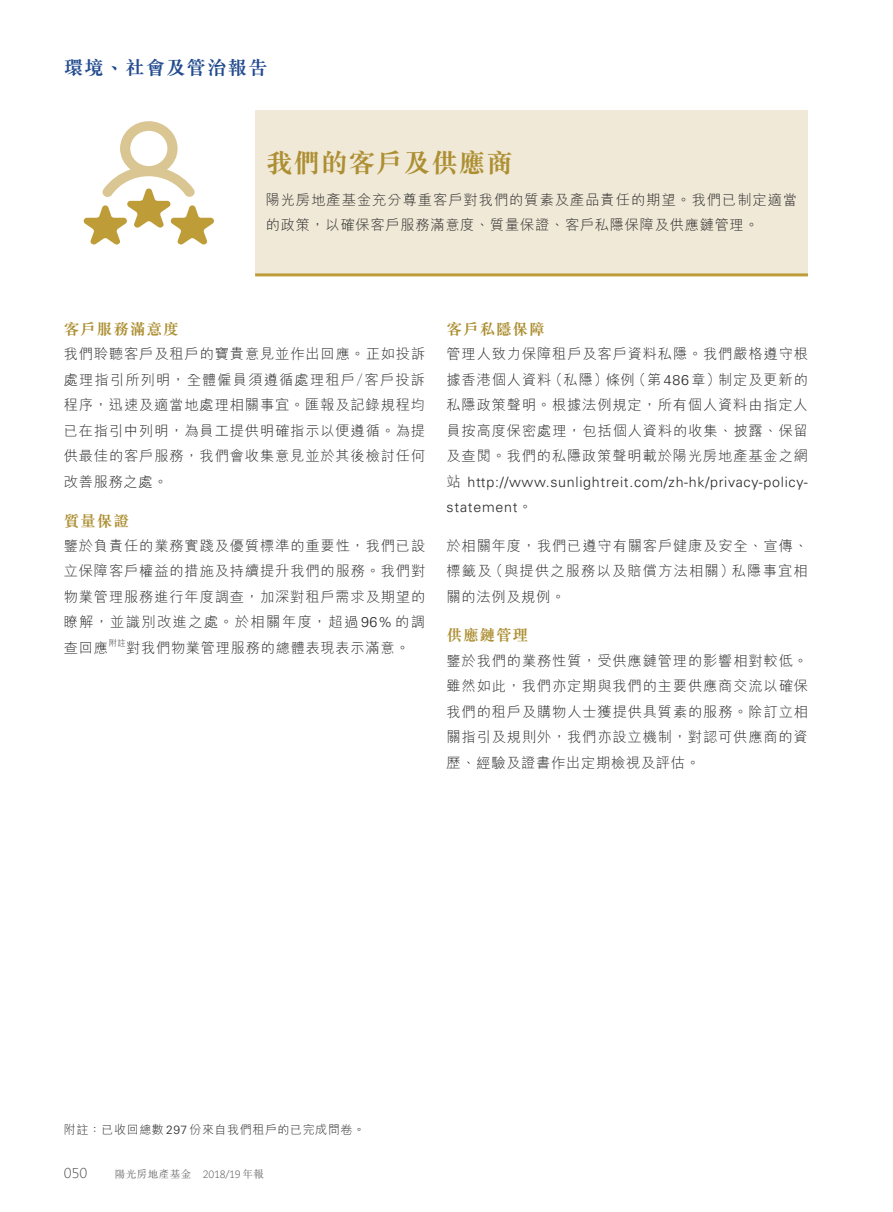
<style>
.page{position:relative;width:893px;height:1212px;background:#fff}
.page>*{position:absolute;margin:0;border:0;box-sizing:border-box;transform-origin:0 0}
.t1{font:700 27px "M Sung HK";letter-spacing:.02em;color:#ad8f33}
.t2{font:700 19.5px "M Sung HK";letter-spacing:.05em;color:#224b8f}
.t3{font:700 15.75px "M Sung HK";letter-spacing:.05em;color:#ad8f33}
.t4{font:300 14.25px/25.5px "M Hei HK";letter-spacing:.06em;color:#292829;text-align:justify}
.t5{font:300 14.25px/25.5px "Univers LT Std";letter-spacing:.05em;color:#292829}
.t6{font:300 14.25px "PMN Caecilia W01 45";color:#58595b}
.t7{font:300 12px "M Hei HK";letter-spacing:.05em;color:#292829}
.t8{font:300 10.5px "M Sung HK";letter-spacing:.05em;color:#58595b}
.t9{font:300 8.25px "M Hei HK";color:#292829}
.s1{font-family:"Univers LT Std"}
.s2{font-family:"M Hei HK"}
.s3{font-family:"PMN Caecilia W01 45"}
</style>
<div class="page">
<div style="left:255px;top:111px;width:553px;height:165px;background:#f0e9d7"></div>
<hr style="left:255px;top:273px;width:553px;height:3px;background:#be9d39">
<svg style="left:83px;top:121px;width:131px;height:124px"></svg>
<h2 class="t2" style="left:64px;top:58px;width:205px">環境、社會及管治報告</h2>
<h1 class="t1" style="left:266px;top:149px;width:249px">我們的客戶及供應商</h1>
<p class="t4" style="left:266px;top:187px;width:533px">陽光房地產基金充分尊重客戶對我們的質素及產品責任的期望。我們已制定適當的政策，以確保客戶服務滿意度、質量保證、客戶私隱保障及供應鏈管理。</p>
<p class="t3" style="left:64px;top:322px;width:116px">客戶服務滿意度</p>
<p class="t4" style="left:64px;top:341px;width:363px">我們聆聽客戶及租戶的寶貴意見並作出回應。正如投訴處理指引所列明，全體僱員須遵循處理租戶/客戶投訴程序，迅速及適當地處理相關事宜。匯報及記錄規程均已在指引中列明，為員工提供明確指示以便遵循。為提供最佳的客戶服務，我們會收集意見並於其後檢討任何改善服務之處。</p>
<p class="t3" style="left:64px;top:513px;width:67px">質量保證</p>
<p class="t4" style="left:64px;top:532px;width:363px">鑒於負責任的業務實踐及優質標準的重要性，我們已設立保障客戶權益的措施及持續提升我們的服務。我們對物業管理服務進行年度調查，加深對租戶需求及期望的瞭解，並識別改進之處。於相關年度，超過<span class="s1">96%</span>的調查回應</p>
<p class="t9" style="left:109px;top:638px;width:19px">附註</p>
<p class="t4" style="left:126px;top:634px;width:285px">對我們物業管理服務的總體表現表示滿意。</p>
<p class="t3" style="left:446px;top:322px;width:100px">客戶私隱保障</p>
<p class="t4" style="left:446px;top:341px;width:363px">管理人致力保障租戶及客戶資料私隱。我們嚴格遵守根據香港個人資料（私隱）條例（第 <span class="s1">486</span> 章）制定及更新的私隱政策聲明。根據法例規定，所有個人資料由指定人員按高度保密處理，包括個人資料的收集、披露、保留及查閱。我們的私隱政策聲明載於陽光房地產基金之網</p>
<p class="t5" style="left:446px;top:469px;width:363px"><span class="s2">站</span> http://www.sunlightreit.com/zh-hk/privacy-policy&shy;statement<span class="s2">。</span></p>
<p class="t4" style="left:446px;top:532px;width:363px">於相關年度，我們已遵守有關客戶健康及安全、宣傳、標籤及（與提供之服務以及賠償方法相關）私隱事宜相關的法例及規例。</p>
<p class="t3" style="left:446px;top:628px;width:83px">供應鏈管理</p>
<p class="t4" style="left:446px;top:647px;width:363px">鑒於我們的業務性質，受供應鏈管理的影響相對較低。雖然如此，我們亦定期與我們的主要供應商交流以確保我們的租戶及購物人士獲提供具質素的服務。除訂立相關指引及規則外，我們亦設立機制，對認可供應商的資歷、經驗及證書作出定期檢視及評估。</p>
<p class="t7" style="left:64px;top:1123px;width:303px">附註：已收回總數 <span class="s1">297</span> 份來自我們租戶的已完成問卷。</p>
<p class="t6" style="left:64px;top:1165px;width:25px">050</p>
<p class="t8" style="left:115px;top:1167px;width:151px">陽光房地產基金 <span class="s3">2018/19</span> 年報</p>
</div>
